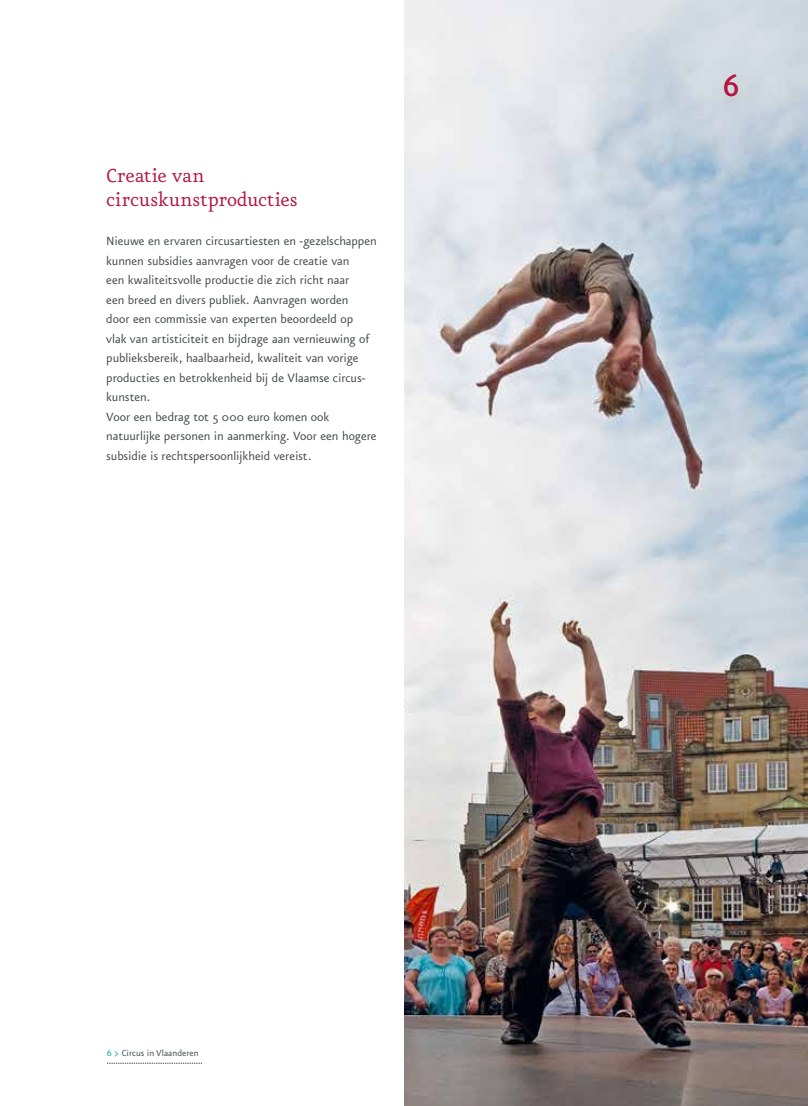
<style>
.page{position:relative;width:808px;height:1106px;background:#fff}
.page>*{position:absolute;margin:0;border:0;box-sizing:border-box;transform-origin:0 0}
.t1{font:500 36px "Eureka Sans";color:#b41641}
.t2{font:22.5px/24px "Eureka";letter-spacing:-.005em;color:#b41641}
.t3{font:14.25px/19.5px "Eureka Sans";letter-spacing:-.005em;color:#464b4d}
.t4{font:10.5px "Eureka Sans";color:#464b4d}
.s1{font-family:"Eureka";color:#0094a7}
</style>
<div class="page">
<img style="left:404px;top:0;width:404px;height:1106px">
<svg style="left:107px;top:1063px;width:95px;height:1px"></svg>
<h2 class="t2" style="left:106px;top:165px;width:193px">Creatie van circuskunstproducties</h2>
<p class="t3" style="left:106px;top:232px;width:272px">Nieuwe en ervaren circusartiesten en -gezelschappen kunnen subsidies aanvragen voor de creatie van<br>een kwaliteitsvolle productie die zich richt naar<br>een breed en divers publiek. Aanvragen worden<br>door een commissie van experten beoordeeld op vlak van artisticiteit en bijdrage aan vernieuwing of publieksbereik, haalbaarheid, kwaliteit van vorige producties en betrokkenheid bij de Vlaamse circus&shy;kunsten.<br>Voor een bedrag tot 5 000 euro komen ook natuurlijke personen in aanmerking. Voor een hogere subsidie is rechtspersoonlijkheid vereist.</p>
<p class="t4" style="left:107px;top:1048px;width:93px"><span class="s1">6 &gt;</span> Circus in Vlaanderen</p>
<h1 class="t1" style="left:723px;top:68px;width:18px">6</h1>
</div>
